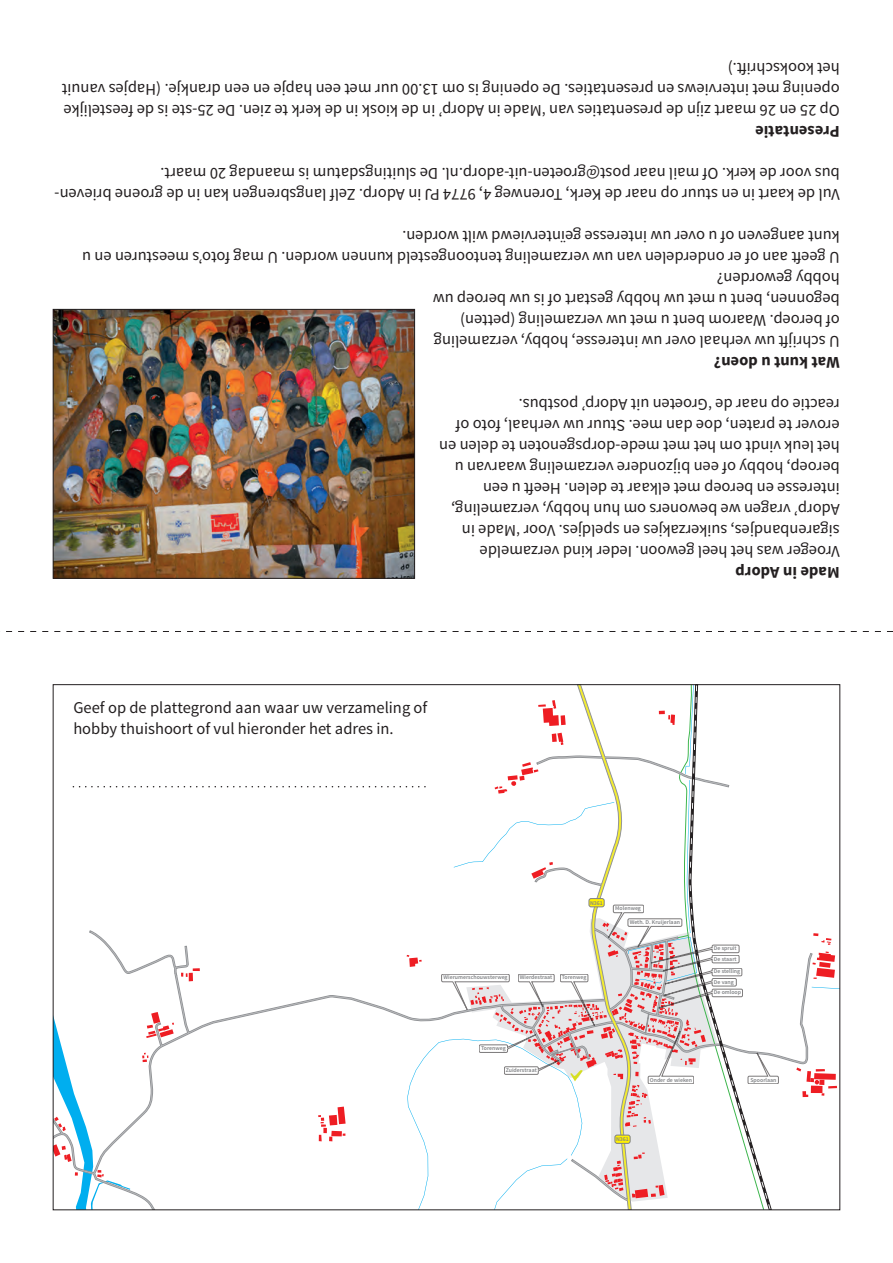
<style>
.page{position:relative;width:893px;height:1263px;background:#fff}
.page>*{position:absolute;margin:0;border:0;box-sizing:border-box;transform-origin:0 0}
.t1{font:16.5px/21px "Source Sans Pro";color:#231f20}
.t2{font:700 16.5px "Source Sans Pro";color:#231f20}
.t3{font:600 5.85px/10.6px "Source Sans Pro";color:#808285}
</style>
<div class="page">
<svg style="left:6px;top:631px;width:887px;height:1px"></svg>
<svg style="left:812px;top:987px;width:26px;height:2px"></svg>
<svg style="left:813px;top:933px;width:18px;height:12px"></svg>
<svg style="left:812px;top:951px;width:23px;height:28px"></svg>
<svg style="left:812px;top:1069px;width:25px;height:27px"></svg>
<div style="left:811px;top:1085px;width:11px;height:8px;background:#ee1d23"></div>
<svg style="left:53px;top:685px;width:726px;height:525px"></svg>
<img style="left:55px;top:311px;width:358px;height:265px">
<div style="left:53px;top:309px;width:362px;height:269px;border:1px solid #231f20"></div>
<p class="t1" style="left:840px;top:120px;width:779px;text-align:justify;rotate:-180deg">Op 25 en 26 maart zijn de presentaties van ‘Made in Adorp’ in de kiosk in de kerk te zien. De 25-ste is de feestelijke opening met interviews en presentaties. De opening is om 13.00 uur met een hapje en een drankje. (Hapjes vanuit het kookschri .)</p>
<p class="t2" style="left:840px;top:142px;width:86px;rotate:-180deg">Presentatie</p>
<p class="t1" style="left:840px;top:204px;width:787px;rotate:-180deg">Vul de kaart in en stuur op naar de Kerk, Torenweg 4, 9774 PJ in Adorp. Zelf langsbrengen kan in de groene brieven&shy;bus voor de kerk. Of mail naar post@groeten-uit-adorp.nl. De sluitingsdatum is maandag 20 maart.</p>
<p class="t1" style="left:840px;top:351px;width:759px;rotate:-180deg">U schrij uw verhaal over uw interesse, hobby, verzameling<br>of beroep. Waarom bent u met uw verzameling (petten)<br>begonnen, bent u met uw hobby gestart of is uw beroep uw<br>hobby geworden?<br>U gee aan of er onderdelen van uw verzameling tentoongesteld kunnen worden. U mag foto’s meesturen en u kunt aangeven of u over uw interesse geïnterviewd wilt worden.</p>
<p class="t2" style="left:840px;top:373px;width:127px;rotate:-180deg">Wat kunt u doen?</p>
<p class="t1" style="left:840px;top:561px;width:402px;rotate:-180deg">Vroeger was het heel gewoon. Ieder kind verzamelde sigarenbandjes, suikerzakjes en speldjes. Voor ‘Made in Adorp’ vragen we bewoners om hun hobby, verzameling, interesse en beroep met elkaar te delen. Hee u een beroep, hobby of een bijzondere verzameling waarvan u het leuk vindt om het met mede-dorpsgenoten te delen en erover te praten, doe dan mee. Stuur uw verhaal, foto of reactie op naar de ‘Groeten uit Adorp’ postbus.</p>
<p class="t1" style="left:73px;top:698px;width:356px">Geef op de plattegrond aan waar uw verzameling of hobby thuishoort of vul hieronder het adres in.</p>
<p class="t2" style="left:840px;top:583px;width:106px;rotate:-180deg">Made in Adorp</p>
<p class="t3" style="left:590px;top:898px;width:14px">N361</p>
<p class="t3" style="left:615px;top:903px;width:27px">Molenweg</p>
<p class="t3" style="left:630px;top:917px;width:52px">Weth. D. Kruijerlaan</p>
<p class="t3" style="left:444px;top:972px;width:66px">Wierumerschouwsterweg</p>
<p class="t3" style="left:520px;top:972px;width:34px">Wierdestraat</p>
<p class="t3" style="left:562px;top:972px;width:26px">Torenweg</p>
<p class="t3" style="left:714px;top:943px;width:24px">De spruit</p>
<p class="t3" style="left:714px;top:977px;width:29px">De vang<br>De omloop</p>
<p class="t3" style="left:714px;top:953px;width:24px">De staart</p>
<p class="t3" style="left:714px;top:966px;width:28px">De stelling</p>
<p class="t3" style="left:481px;top:1043px;width:26px">Torenweg</p>
<p class="t3" style="left:506px;top:1065px;width:33px">Zuiderstraat</p>
<p class="t3" style="left:650px;top:1074px;width:44px">Onder de wieken</p>
<p class="t3" style="left:750px;top:1074px;width:28px">Spoorlaan</p>
<p class="t3" style="left:616px;top:1134px;width:14px">N361</p>
</div>
